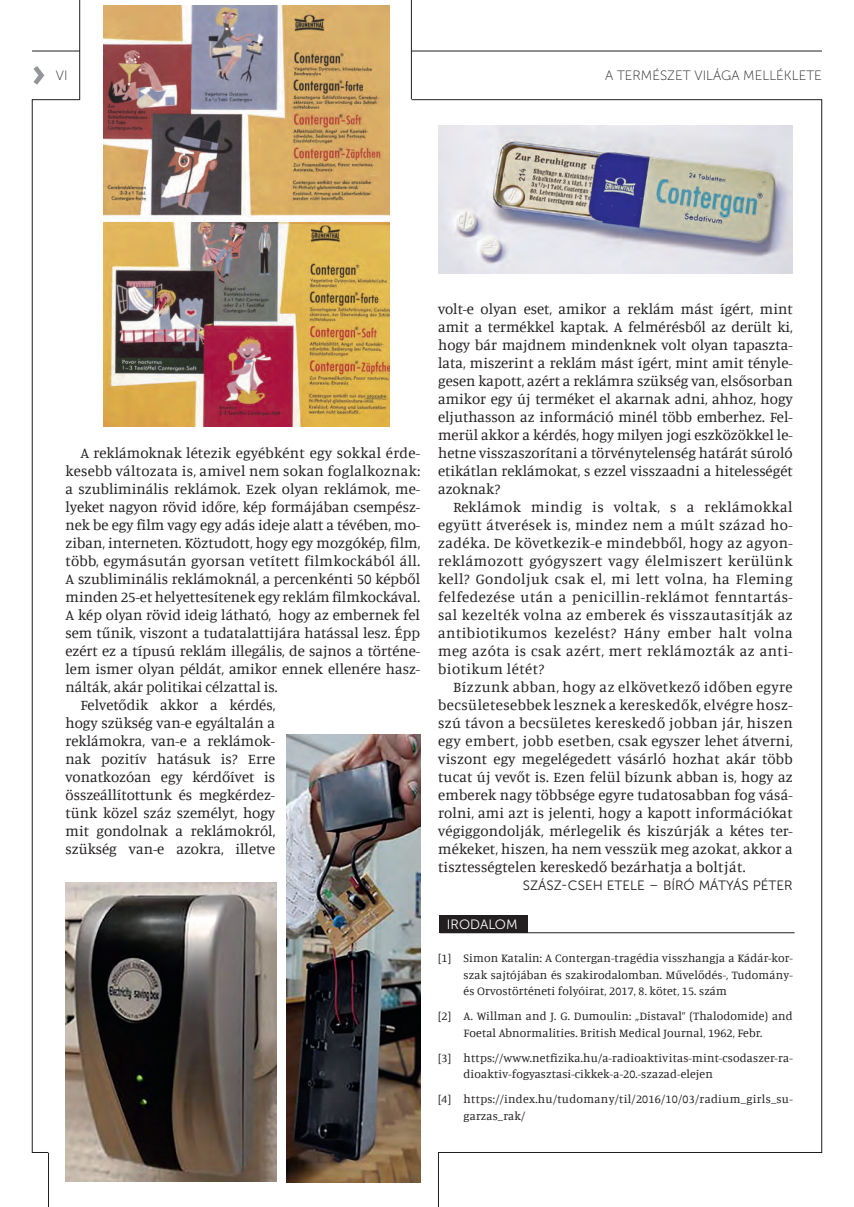
<style>
.page{position:relative;width:854px;height:1207px;background:#fff}
.page>*{position:absolute;margin:0;border:0;box-sizing:border-box;transform-origin:0 0}
.Normal__Web{font:15px/18px "Manuale";color:#231f20;text-align:justify}
.Szerző{font:13.5px "Museo Sans 300";color:#231f20}
.t1{font:13.5px "Museo Sans 100";color:#231f20}
.t2{font:13.5px "Museo Sans 300";color:#fff}
.t3{font:12px/16.5px "Manuale";letter-spacing:.01em;color:#231f20}
</style>
<div class="page">
<hr style="left:32px;top:51px;width:790px;height:1px;background:#231f20">
<svg style="left:33px;top:66px;width:11px;height:19px"></svg>
<div style="left:80px;top:0;width:331px;height:186px;background:#fff"></div>
<img style="left:103px;top:5px;width:286px;height:421px">
<img style="left:66px;top:882px;width:210px;height:299px">
<img style="left:438px;top:125px;width:355px;height:149px">
<img style="left:287px;top:734px;width:133px;height:448px">
<hr style="left:440px;top:932px;width:354px;height:1px;background:#231f20">
<div style="left:440px;top:915px;width:88px;height:18px;background:#231f20"></div>
<hr style="left:48px;top:1152px;width:1px;height:55px;background:#231f20">
<hr style="left:438px;top:1152px;width:1px;height:55px;background:#231f20">
<hr style="left:411px;top:0;width:1px;height:99px;background:#231f20">
<hr style="left:79px;top:0;width:1px;height:100px;background:#231f20">
<p class="t1" style="left:56px;top:68px;width:13px">VI</p>
<p class="t1" style="left:605px;top:68px;width:218px">A TERMÉSZET VILÁGA MELLÉKLETE</p>
<p class="Normal__Web" style="left:66px;top:443px;width:356px;text-indent:15px">A reklámoknak létezik egyébként egy sokkal érde&shy;kesebb változata is, amivel nem sokan foglalkoznak: a szubliminális reklámok. Ezek olyan reklámok, me&shy;lyeket nagyon rövid időre, kép formájában csempész&shy;nek be egy film vagy egy adás ideje alatt a tévében, mo&shy;ziban, interneten. Köztudott, hogy egy mozgókép, film, több, egymásután gyorsan vetített filmkockából áll.<br>A szubliminális reklámoknál, a percenkénti 50 képből minden 25-et helyettesítenek egy reklám filmkockával.<br>A kép olyan rövid ideig látható, hogy az embernek fel sem tűnik, viszont a tudatalattijára hatással lesz. Épp ezért ez a típusú reklám illegális, de sajnos a történe&shy;lem ismer olyan példát, amikor ennek ellenére hasz&shy;nálták, akár politikai célzattal is.</p>
<p class="Normal__Web" style="left:66px;top:695px;width:211px;text-indent:15px">Felvetődik akkor a kérdés, hogy szükség van-e egyáltalán a reklámokra, van-e a reklámok&shy;nak pozitív hatásuk is? Erre vonatkozóan egy kérdőívet is összeállítottunk és megkérdez&shy;tünk közel száz személyt, hogy mit gondolnak a reklámokról, szükség van-e azokra, illetve</p>
<p class="Normal__Web" style="left:438px;top:299px;width:356px">volt-e olyan eset, amikor a reklám mást ígért, mint amit a termékkel kaptak. A felmérésből az derült ki, hogy bár majdnem mindenknek volt olyan tapaszta&shy;lata, miszerint a reklám mást ígért, mint amit tényle&shy;gesen kapott, azért a reklámra szükség van, elsősorban amikor egy új terméket el akarnak adni, ahhoz, hogy eljuthasson az információ minél több emberhez. Fel&shy;merül akkor a kérdés, hogy milyen jogi eszközökkel le&shy;hetne visszaszorítani a törvénytelenség határát súroló etikátlan reklámokat, s ezzel visszaadni a hitelességét azoknak?</p>
<p class="Normal__Web" style="left:438px;top:497px;width:356px;text-indent:15px">Reklámok mindig is voltak, s a reklámokkal együtt átverések is, mindez nem a múlt század ho&shy;zadéka. De következik-e mindebből, hogy az agyon&shy;reklámozott gyógyszert vagy élelmiszert kerülünk kell? Gondoljuk csak el, mi lett volna, ha Fleming felfedezése után a penicillin-reklámot fenntartás&shy;sal kezelték volna az emberek és visszautasítják az antibiotikumos kezelést? Hány ember halt volna meg azóta is csak azért, mert reklámozták az anti&shy;biotikum létét?</p>
<p class="Normal__Web" style="left:438px;top:677px;width:356px;text-indent:15px">Bízzunk abban, hogy az elkövetkező időben egyre becsületesebbek lesznek a kereskedők, elvégre hos - szú távon a becsületes kereskedő jobban jár, hiszen egy embert, jobb esetben, csak egyszer lehet átverni, viszont egy megelégedett vásárló hozhat akár több tucat új vevőt is. Ezen felül bízunk abban is, hogy az emberek nagy többsége egyre tudatosabban fog vásá&shy;rolni, ami azt is jelenti, hogy a kapott információkat végiggondolják, mérlegelik és kiszúrják a kétes ter&shy;mékeket, hiszen, ha nem vesszük meg azokat, akkor a tisztességtelen kereskedő bezárhatja a boltját.</p>
<p class="Szerző" style="left:523px;top:878px;width:271px">SZÁSZ-CSEH ETELE – BÍRÓ MÁTYÁS PÉTER</p>
<p class="t2" style="left:447px;top:917px;width:72px">IRODALOM</p>
<p class="t3" style="left:464px;top:949px;width:331px;text-align:justify;text-indent:-26px">[1] Simon Katalin: A Contergan-tragédia visszhangja a Kádár-kor&shy;szak sajtójában és szakirodalomban. Művelődés-, Tudomány&shy;és Orvostörténeti folyóirat, 2017, 8. kötet, 15. szám</p>
<p class="t3" style="left:438px;top:1007px;width:356px;text-align:center">[2] A. Willman and J. G. Dumoulin: „Distaval” (Thalodomide) and<br>Foetal Abnormalities. British Medical Journal, 1962, Febr.</p>
<p class="t3" style="left:464px;top:1049px;width:331px;text-indent:-26px">[3] https://www.netfizika.hu/a-radioaktivitas-mint-csodaszer-ra&shy;dioaktiv-fogyasztasi-cikkek-a-20.-szazad-elejen</p>
<p class="t3" style="left:464px;top:1090px;width:331px;text-indent:-26px">[4] https://index.hu/tudomany/til/2016/10/03/radium_girls_su&shy;garzas_rak/</p>
</div>
